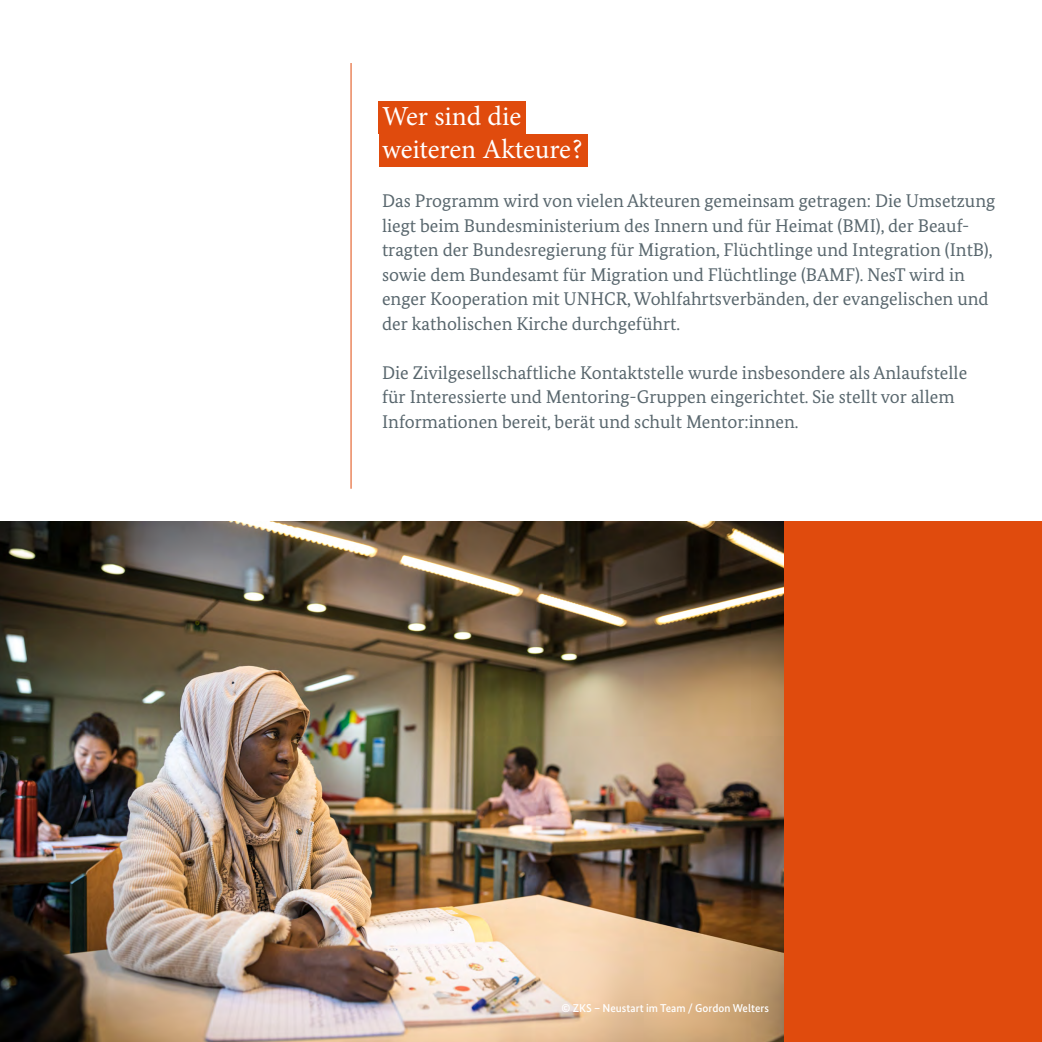
<style>
.page{position:relative;width:1042px;height:1042px;background:#fff}
.page>*{position:absolute;margin:0;border:0;box-sizing:border-box;transform-origin:0 0}
.t1{font:27.65px "Minion Pro";color:#fff}
.t2{font:18.38px/24.5px "Bundes Serif";color:#58666d}
.t3{font:500 11.38px "Bundes Sans";color:#fff}
</style>
<div class="page">
<div style="left:0;top:521px;width:1042px;height:521px;background:#e04b0d"></div>
<div style="left:378px;top:102px;width:148px;height:32px;background:#e04b0d"></div>
<div style="left:378px;top:135px;width:209px;height:32px;background:#e04b0d"></div>
<img style="left:0;top:521px;width:784px;height:521px">
<hr style="left:351px;top:63px;width:1px;height:426px;background:#e04b0d">
<h2 class="t1" style="left:382px;top:98px;width:141px">Wer sind die</h2>
<h2 class="t1" style="left:382px;top:131px;width:202px">weiteren Akteure?</h2>
<p class="t2" style="left:382px;top:188px;width:615px">Das Programm wird von vielen Akteuren gemeinsam getragen: Die Umsetzung liegt beim Bundesministerium des Innern und für Heimat (BMI), der Beauf&shy;tragten der Bundesregierung für Migration, Flüchtlinge und Integration (IntB), sowie dem Bundesamt für Migration und Flüchtlinge (BAMF). NesT wird in enger Kooperation mit UNHCR, Wohlfahrtsverbänden, der evangelischen und der katholischen Kirche durchgeführt.</p>
<p class="t2" style="left:382px;top:360px;width:587px">Die Zivilgesellschaftliche Kontaktstelle wurde insbesondere als Anlaufstelle für Interessierte und Mentoring-Gruppen eingerichtet. Sie stellt vor allem<br>Informationen bereit, berät und schult Mentor:innen.</p>
<p class="t3" style="left:561px;top:1001px;width:209px">© ZKS – Neustart im Team / Gordon Welters</p>
</div>
